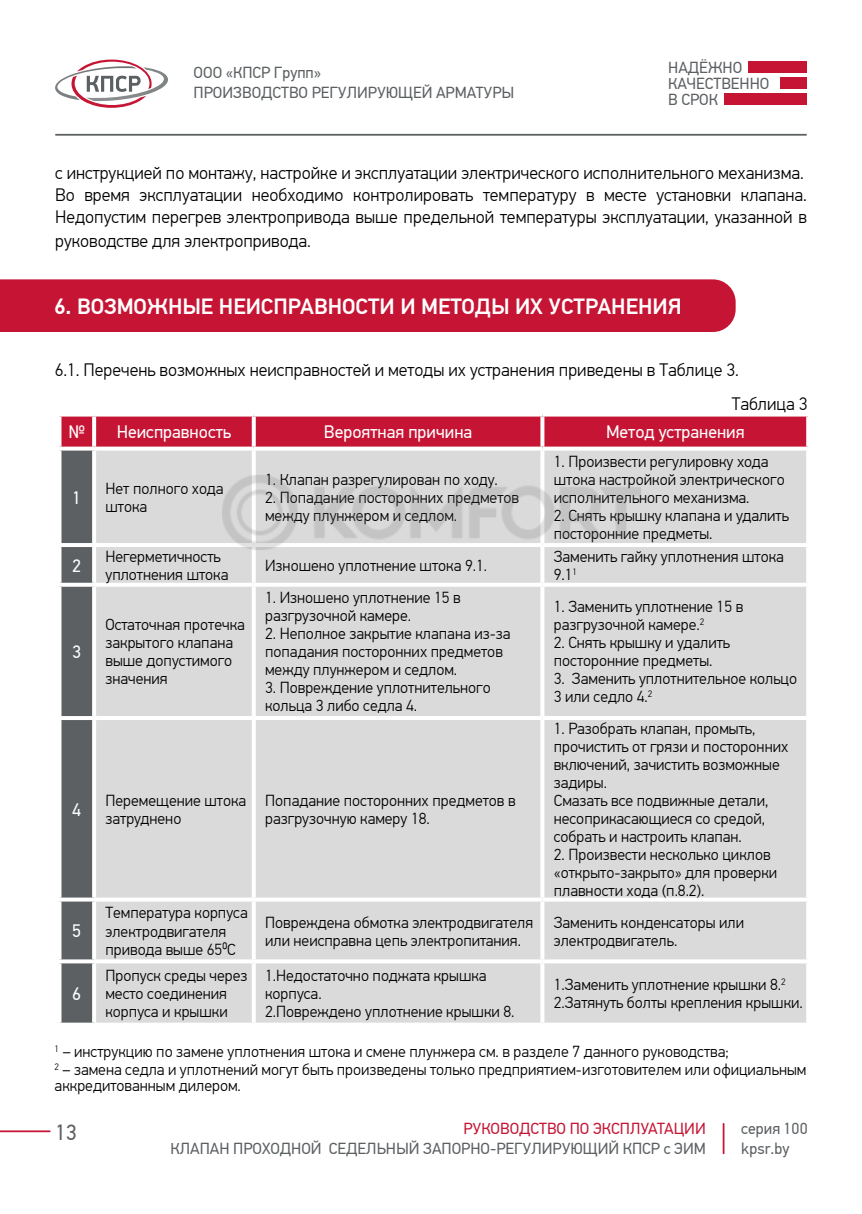
<style>
.page{position:relative;width:862px;height:1214px;background:#fff}
.page>*{position:absolute;margin:0;border:0;box-sizing:border-box;transform-origin:0 0}
.t1{font:500 22px "PF Din Text Pro";color:#fff}
.t2{font:22px "PF Din Text Pro";color:#5c6062}
.t3{font:300 18px/22px "PF Din Text Pro";color:#000}
.t4{font:18px "PF Din Text Pro";color:#fff}
.t5{font:300 16px/18px "PF Din Text Pro";color:#000}
.t6{font:16px/20px "PF Din Text Pro";color:#5c6062}
.t7{font:16px "PF Din Text Pro";color:#c61534}
.t8{font:16px/16px "PF Din Text Pro";color:#5d6062}
</style>
<div class="page">
<div style="left:780px;top:78px;width:27px;height:11px;background:#c61534"></div>
<svg style="left:55px;top:60px;width:113px;height:48px"></svg>
<div style="left:748px;top:62px;width:59px;height:11px;background:#c61534"></div>
<div style="left:724px;top:94px;width:83px;height:11px;background:#c61534"></div>
<hr style="left:722px;top:1122px;width:2px;height:31px;background:#c61534">
<hr style="left:55px;top:134px;width:752px;height:2px;background:#5c6062">
<svg style="left:0;top:1130px;width:51px;height:1px"></svg>
<div style="left:0;top:279px;width:735px;height:53px;background:#c61534"></div>
<svg style="left:61px;top:416px;width:745px;height:606px;background:#99394b"></svg>
<div style="left:96px;top:450px;width:710px;height:572px;background:#dadada"></div>
<svg style="left:92px;top:416px;width:4px;height:30px"></svg>
<svg style="left:252px;top:416px;width:4px;height:30px"></svg>
<svg style="left:540px;top:416px;width:4px;height:30px"></svg>
<svg style="left:806px;top:416px;width:3px;height:30px"></svg>
<svg style="left:59px;top:446px;width:35px;height:4px"></svg>
<svg style="left:94px;top:446px;width:160px;height:4px"></svg>
<svg style="left:92px;top:450px;width:4px;height:93px"></svg>
<svg style="left:254px;top:446px;width:288px;height:4px"></svg>
<hr style="left:252px;top:450px;width:4px;height:93px;background:#fff">
<svg style="left:542px;top:446px;width:267px;height:4px"></svg>
<svg style="left:540px;top:450px;width:4px;height:15px"></svg>
<hr style="left:57px;top:543px;width:37px;height:4px;background:#fff">
<hr style="left:94px;top:543px;width:160px;height:4px;background:#fff">
<svg style="left:92px;top:547px;width:4px;height:35px"></svg>
<hr style="left:252px;top:547px;width:4px;height:35px;background:#fff">
<hr style="left:542px;top:543px;width:268px;height:4px;background:#fff">
<svg style="left:540px;top:559px;width:4px;height:23px"></svg>
<svg style="left:59px;top:582px;width:35px;height:4px"></svg>
<svg style="left:94px;top:582px;width:160px;height:4px"></svg>
<svg style="left:92px;top:586px;width:4px;height:130px"></svg>
<svg style="left:254px;top:582px;width:288px;height:4px"></svg>
<hr style="left:252px;top:586px;width:4px;height:130px;background:#fff">
<svg style="left:542px;top:582px;width:265px;height:4px"></svg>
<svg style="left:540px;top:586px;width:4px;height:130px"></svg>
<hr style="left:57px;top:716px;width:37px;height:4px;background:#fff">
<hr style="left:94px;top:716px;width:160px;height:4px;background:#fff">
<svg style="left:92px;top:720px;width:4px;height:177px"></svg>
<hr style="left:254px;top:716px;width:288px;height:4px;background:#fff">
<hr style="left:252px;top:720px;width:4px;height:177px;background:#fff">
<hr style="left:542px;top:716px;width:268px;height:4px;background:#fff">
<svg style="left:540px;top:720px;width:4px;height:177px"></svg>
<svg style="left:59px;top:897px;width:35px;height:4px"></svg>
<svg style="left:94px;top:897px;width:160px;height:4px"></svg>
<svg style="left:92px;top:901px;width:4px;height:58px"></svg>
<svg style="left:254px;top:897px;width:288px;height:4px"></svg>
<hr style="left:252px;top:901px;width:4px;height:58px;background:#fff">
<svg style="left:542px;top:897px;width:265px;height:4px"></svg>
<svg style="left:540px;top:901px;width:4px;height:58px"></svg>
<svg style="left:59px;top:959px;width:35px;height:4px"></svg>
<svg style="left:94px;top:959px;width:160px;height:4px"></svg>
<svg style="left:92px;top:963px;width:4px;height:59px"></svg>
<svg style="left:254px;top:959px;width:288px;height:4px"></svg>
<hr style="left:252px;top:963px;width:4px;height:59px;background:#fff">
<svg style="left:542px;top:959px;width:265px;height:4px"></svg>
<svg style="left:540px;top:963px;width:4px;height:59px"></svg>
<svg style="left:59px;top:1022px;width:35px;height:1px"></svg>
<svg style="left:96px;top:1022px;width:156px;height:1px"></svg>
<svg style="left:255px;top:1022px;width:286px;height:1px"></svg>
<svg style="left:544px;top:1022px;width:263px;height:1px"></svg>
<img style="left:215px;top:465px;width:431px;height:94px">
<p class="t6" style="left:194px;top:63px;width:322px">ООО «КПСР Групп»<br>ПРОИЗВОДСТВО РЕГУЛИРУЮЩЕЙ АРМАТУРЫ</p>
<p class="t8" style="left:668px;top:59px;width:103px">НАДЁЖНО<br>КАЧЕСТВЕННО<br>В СРОК</p>
<p class="t3" style="left:55px;top:162px;width:753px">с инструкцией по монтажу, настройке и эксплуатации электрического исполнительного механизма.<br>Во время эксплуатации необходимо контролировать температуру в месте установки клапана.<br>Недопустим перегрев электропривода выше предельной температуры эксплуатации, указанной в</p>
<p class="t3" style="left:55px;top:230px;width:257px">руководстве для электропривода.</p>
<h1 class="t1" style="left:54px;top:293px;width:629px">6. ВОЗМОЖНЫЕ НЕИСПРАВНОСТИ И МЕТОДЫ ИХ УСТРАНЕНИЯ</h1>
<p class="t3" style="left:55px;top:359px;width:686px">6.1. Перечень возможных неисправностей и методы их устранения приведены в Таблице 3.</p>
<p class="t3" style="left:731px;top:392px;width:77px">Таблица 3</p>
<p class="t4" style="left:68px;top:421px;width:18px">№</p>
<p class="t4" style="left:117px;top:421px;width:116px">Неисправность</p>
<p class="t4" style="left:324px;top:421px;width:150px">Вероятная причина</p>
<p class="t4" style="left:606px;top:421px;width:140px">Метод устранения</p>
<p class="t4" style="left:72px;top:486px;width:10px">1</p>
<p class="t5" style="left:105px;top:479px;width:120px">Нет полного хода штока</p>
<p class="t5" style="left:265px;top:470px;width:234px">1. Клапан разрегулирован по ходу.</p>
<p class="t5" style="left:265px;top:488px;width:255px">2. Попадание посторонних предметов между плунжером и седлом.</p>
<p class="t5" style="left:554px;top:452px;width:232px">1. Произвести регулировку хода штока настройкой электрического исполнительного механизма.</p>
<p class="t5" style="left:554px;top:506px;width:237px">2. Снять крышку клапана и удалить посторонние предметы.</p>
<p class="t4" style="left:72px;top:554px;width:10px">2</p>
<p class="t5" style="left:105px;top:547px;width:124px">Негерметичность уплотнения штока</p>
<p class="t5" style="left:265px;top:556px;width:223px">Изношено уплотнение штока 9.1.</p>
<p class="t5" style="left:554px;top:547px;width:232px">Заменить гайку уплотнения штока<br>9.1<sup>1</sup></p>
<p class="t4" style="left:72px;top:641px;width:10px">3</p>
<p class="t5" style="left:105px;top:616px;width:141px">Остаточная протечка закрытого клапана выше допустимого значения</p>
<p class="t5" style="left:265px;top:589px;width:197px">1. Изношено уплотнение 15 в разгрузочной камере.</p>
<p class="t5" style="left:265px;top:625px;width:247px">2. Неполное закрытие клапана из-за попадания посторонних предметов между плунжером и седлом.</p>
<p class="t5" style="left:265px;top:679px;width:227px">3. Повреждение уплотнительного кольца 3 либо седла 4.</p>
<p class="t4" style="left:72px;top:798px;width:10px">4</p>
<p class="t5" style="left:105px;top:791px;width:142px">Перемещение штока затруднено</p>
<p class="t5" style="left:265px;top:791px;width:252px">Попадание посторонних предметов в разгрузочную камеру 18.</p>
<p class="t5" style="left:554px;top:598px;width:191px">1. Заменить уплотнение 15 в разгрузочной камере.<sup>2</sup></p>
<p class="t5" style="left:554px;top:634px;width:178px">2. Снять крышку и удалить посторонние предметы.</p>
<p class="t5" style="left:554px;top:670px;width:245px">3. Заменить уплотнительное кольцо<br>3 или седло 4.<sup>2</sup></p>
<p class="t5" style="left:554px;top:719px;width:236px">1. Разобрать клапан, промыть, прочистить от грязи и посторонних включений, зачистить возможные задиры.<br>Смазать все подвижные детали, несоприкасающиеся со средой, собрать и настроить клапан.</p>
<p class="t5" style="left:554px;top:845px;width:225px">2. Произвести несколько циклов «открыто-закрыто» для проверки плавности хода (п.8.2).</p>
<p class="t4" style="left:72px;top:920px;width:10px">5</p>
<p class="t5" style="left:105px;top:904px;width:144px">Температура корпуса электродвигателя привода выше 65⁰С</p>
<p class="t5" style="left:265px;top:913px;width:269px">Повреждена обмотка электродвигателя или неисправна цепь электропитания.</p>
<p class="t5" style="left:554px;top:913px;width:192px">Заменить конденсаторы или электродвигатель.</p>
<p class="t5" style="left:105px;top:966px;width:143px">Пропуск среды через место соединения корпуса и крышки</p>
<p class="t5" style="left:265px;top:966px;width:251px">1.Недостаточно поджата крышка корпуса.<br>2.Повреждено уплотнение крышки 8.</p>
<p class="t5" style="left:554px;top:975px;width:250px">1.Заменить уплотнение крышки 8.<sup>2<br></sup>2.Затянуть болты крепления крышки.</p>
<p class="t5" style="left:55px;top:1042px;width:753px"><sup>1</sup> – инструкцию по замене уплотнения штока и смене плунжера см. в разделе 7 данного руководства;<br><sup>2</sup> – замена седла и уплотнений могут быть произведены только предприятием-изготовителем или официальным</p>
<p class="t5" style="left:55px;top:1076px;width:188px">аккредитованным дилером.</p>
<p class="t4" style="left:72px;top:982px;width:10px">6</p>
<h1 class="t2" style="left:55px;top:1118px;width:23px">13</h1>
<p class="t7" style="left:463px;top:1118px;width:244px">РУКОВОДСТВО ПО ЭКСПЛУАТАЦИИ</p>
<p class="t6" style="left:170px;top:1138px;width:537px">КЛАПАН ПРОХОДНОЙ СЕДЕЛЬНЫЙ ЗАПОРНО-РЕГУЛИРУЮЩИЙ КПСР с ЭИМ</p>
<p class="t6" style="left:741px;top:1118px;width:68px">серия 100 kpsr.by</p>
</div>
